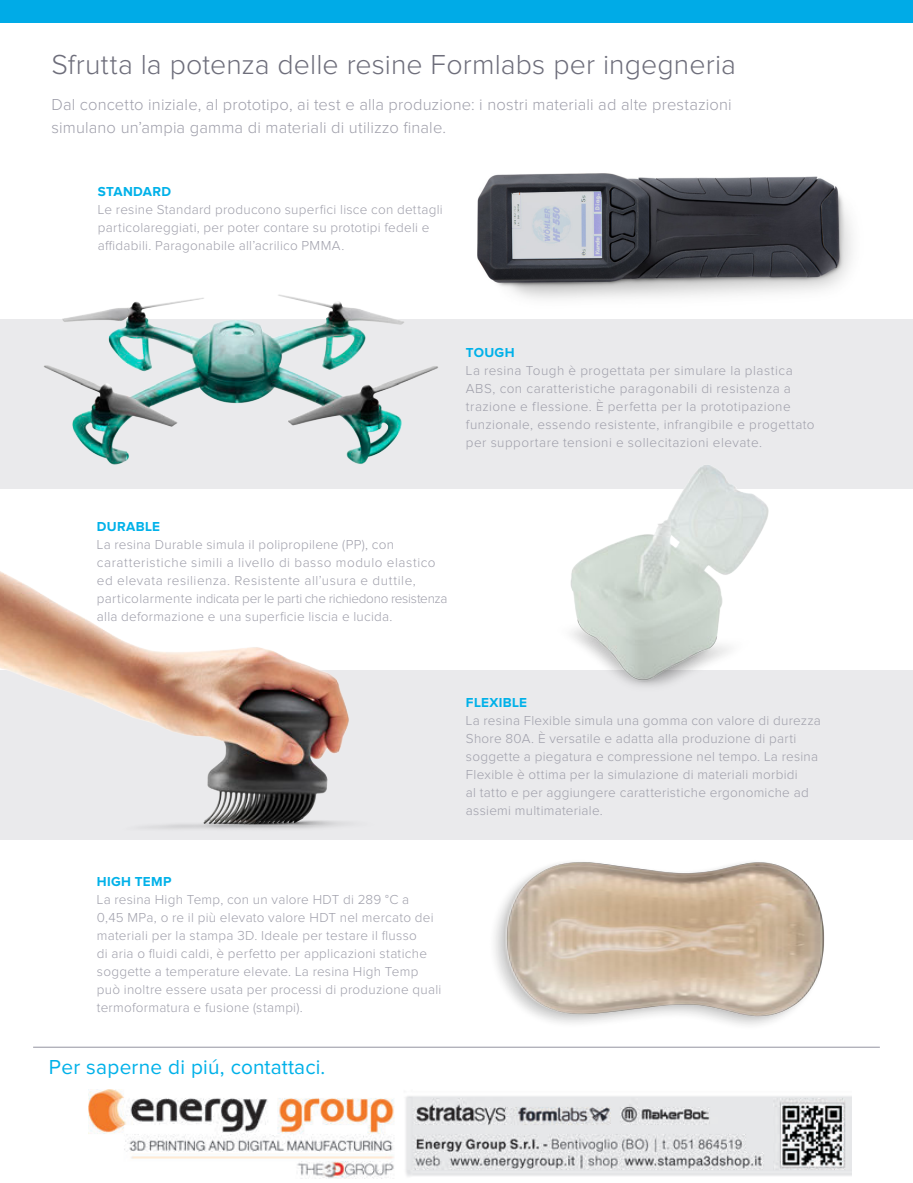
<style>
.page{position:relative;width:913px;height:1183px;background:#fff}
.page>*{position:absolute;margin:0;border:0;box-sizing:border-box;transform-origin:0 0}
.t1{font:300 28.5px "Proxima Nova";letter-spacing:.005em;color:#6e6e7b}
.t2{font:21px "Proxima Nova";letter-spacing:.015em;color:#00b1e9}
.t3{font:300 16.5px/22.5px "Proxima Nova";letter-spacing:.01em;color:#9f9faa}
.t4{font:300 13.5px/18px "Proxima Nova";letter-spacing:.02em;color:#9f9faa}
.t5{font:700 13.5px "Proxima Nova";letter-spacing:.025em;color:#00b1e9}
</style>
<div class="page">
<div style="left:0;top:0;width:913px;height:23px;background:#00abe7"></div>
<div style="left:0;top:319px;width:913px;height:170px;background:#eaeaec"></div>
<div style="left:0;top:671px;width:913px;height:169px;background:#eaeaec"></div>
<hr style="left:33px;top:1047px;width:847px;height:1px;background:#9494a0">
<img style="left:44px;top:294px;width:394px;height:171px">
<img style="left:430px;top:173px;width:422px;height:146px">
<img style="left:511px;top:465px;width:277px;height:222px">
<img style="left:0;top:571px;width:452px;height:258px">
<img style="left:407px;top:781px;width:473px;height:267px">
<img style="left:89px;top:1089px;width:763px;height:90px">
<p class="t1" style="left:51px;top:51px;width:686px">Sfrutta la potenza delle resine Formlabs per ingegneria</p>
<p class="t3" style="left:51px;top:94px;width:682px">Dal concetto iniziale, al prototipo, ai test e alla produzione: i nostri materiali ad alte prestazioni simulano un’ampia gamma di materiali di utilizzo finale.</p>
<p class="t5" style="left:98px;top:185px;width:75px">STANDARD</p>
<p class="t4" style="left:98px;top:201px;width:346px">Le resine Standard producono superfici lisce con dettagli particolareggiati, per poter contare su prototipi fedeli e affidabili. Paragonabile all’acrilico PMMA.</p>
<p class="t5" style="left:466px;top:346px;width:50px">TOUGH</p>
<p class="t4" style="left:466px;top:362px;width:350px">La resina Tough è progettata per simulare la plastica ABS, con caratteristiche paragonabili di resistenza a trazione e flessione. È perfetta per la prototipazione funzionale, essendo resistente, infrangibile e progettato per supportare tensioni e sollecitazioni elevate.</p>
<p class="t5" style="left:97px;top:520px;width:65px">DURABLE</p>
<p class="t4" style="left:97px;top:536px;width:352px">La resina Durable simula il polipropilene (PP), con caratteristiche simili a livello di basso modulo elastico ed elevata resilienza. Resistente all’usura e duttile, particolarmente indicata per le parti che richiedono resistenza alla deformazione e una superficie liscia e lucida.</p>
<p class="t5" style="left:97px;top:876px;width:76px">HIGH TEMP</p>
<p class="t4" style="left:97px;top:891px;width:314px">La resina High Temp, con un valore HDT di 289 °C a</p>
<p class="t4" style="left:97px;top:909px;width:346px">0,45 MPa, o re il più elevato valore HDT nel mercato dei materiali per la stampa 3D. Ideale per testare il flusso<br>di aria o fluidi caldi, è perfetto per applicazioni statiche soggette a temperature elevate. La resina High Temp può inoltre essere usata per processi di produzione quali termoformatura e fusione (stampi).</p>
<p class="t2" style="left:49px;top:1058px;width:278px">Per saperne di piú, contattaci.</p>
<p class="t5" style="left:466px;top:696px;width:63px">FLEXIBLE</p>
<p class="t4" style="left:466px;top:712px;width:356px">La resina Flexible simula una gomma con valore di durezza</p>
<p class="t4" style="left:466px;top:730px;width:354px">Shore 80A. È versatile e adatta alla produzione di parti soggette a piegatura e compressione nel tempo. La resina Flexible è ottima per la simulazione di materiali morbidi<br>al tatto e per aggiungere caratteristiche ergonomiche ad assiemi multimateriale.</p>
</div>
